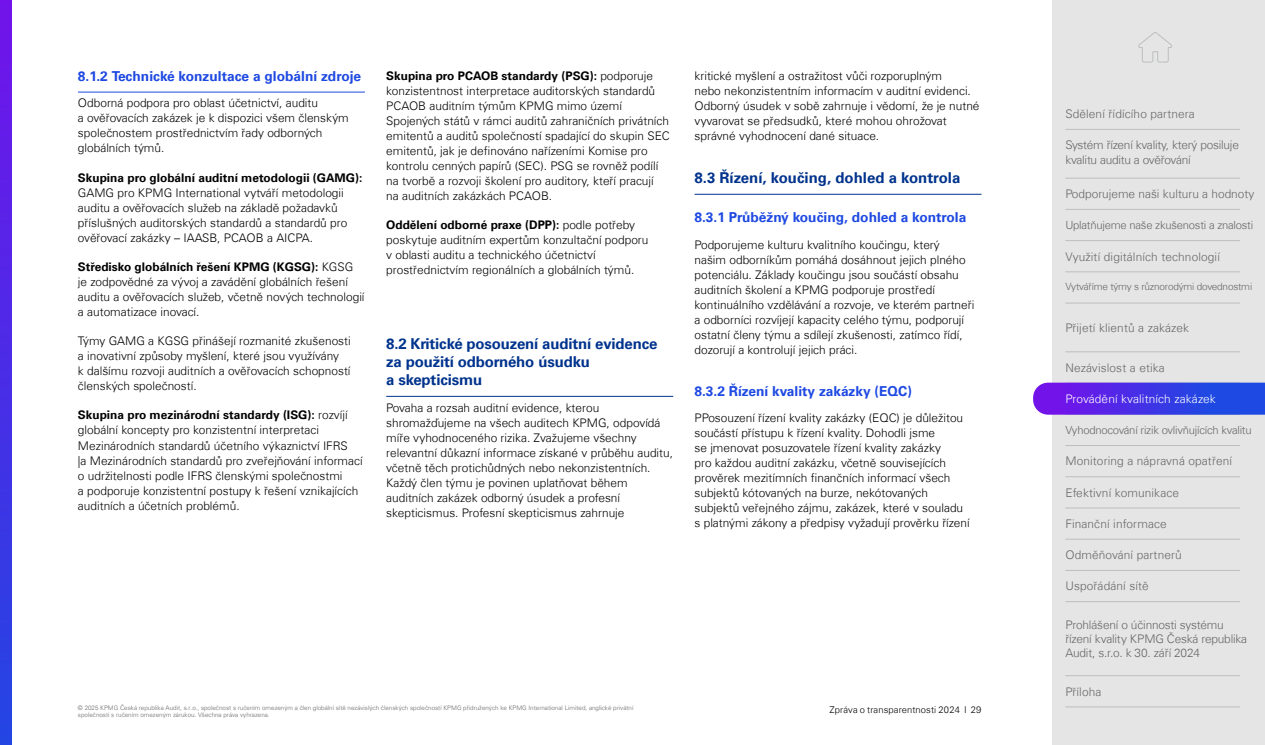
<style>
.page{position:relative;width:1265px;height:745px;background:#fff}
.page>*{position:absolute;margin:0;border:0;box-sizing:border-box;transform-origin:0 0}
.t1{font:700 15px/18px "Universfor KPMG";letter-spacing:-.01em;color:#00338d}
.t2{font:700 13.75px "Universfor KPMG";color:#1e49e2}
.t3{font:300 11.88px/15px "Universfor KPMG";color:#000}
.t4{font:300 11.88px "Universfor KPMG";letter-spacing:.005em;color:#666}
.t5{font:300 11.88px/14.2px "Universfor KPMG";letter-spacing:-.015em;color:#666}
.t6{font:300 11.88px/14.2px "Universfor KPMG";letter-spacing:-.02em;color:#666}
.t7{font:700 11.88px "Universfor KPMG";color:#000}
.t8{font:300 11.88px "Universfor KPMG";letter-spacing:.01em;color:#fff}
.t9{font:300 11.88px "Universfor KPMG";letter-spacing:.01em;color:#666767}
.t10{font:300 11.25px "Universfor KPMG";letter-spacing:-.02em;color:#666}
.t11{font:300 10px "Universfor KPMG";letter-spacing:-.02em;color:#666}
.t12{font:300 9.38px "Universfor KPMG";letter-spacing:.01em;color:#000}
.t13{font:300 6.25px/7.5px "Universfor KPMG";color:#666}
.s1{font-weight:700}
</style>
<div class="page">
<hr style="left:78px;top:92px;width:287px;height:1px;background:#1e49e2">
<hr style="left:386px;top:396px;width:287px;height:1px;background:#00338d">
<hr style="left:694px;top:194px;width:287px;height:1px;background:#00338d">
<div style="left:1052px;top:0;width:213px;height:744px;background:#e5e5e5"></div>
<hr style="left:1065px;top:129px;width:175px;height:1px;background:#bcbec0">
<hr style="left:1065px;top:209px;width:175px;height:1px;background:#bcbec0">
<hr style="left:1065px;top:178px;width:175px;height:1px;background:#bcbec0">
<hr style="left:1065px;top:240px;width:175px;height:1px;background:#bcbec0">
<hr style="left:1065px;top:271px;width:175px;height:1px;background:#bcbec0">
<hr style="left:1065px;top:302px;width:175px;height:1px;background:#bcbec0">
<hr style="left:1065px;top:351px;width:175px;height:1px;background:#bcbec0">
<hr style="left:1065px;top:445px;width:175px;height:1px;background:#bcbec0">
<hr style="left:1065px;top:476px;width:175px;height:1px;background:#bcbec0">
<hr style="left:1065px;top:507px;width:175px;height:1px;background:#bcbec0">
<hr style="left:1065px;top:538px;width:175px;height:1px;background:#bcbec0">
<hr style="left:1065px;top:569px;width:175px;height:1px;background:#bcbec0">
<hr style="left:1065px;top:675px;width:175px;height:1px;background:#bcbec0">
<hr style="left:1065px;top:706px;width:175px;height:1px;background:#bcbec0">
<hr style="left:1065px;top:601px;width:175px;height:1px;background:#bcbec0">
<svg style="left:1138px;top:32px;width:34px;height:30px"></svg>
<svg style="left:0;top:0;width:12px;height:744px;background:#4a2ce6"></svg>
<svg style="left:1033px;top:382px;width:232px;height:32px;background:#4737e5"></svg>
<p class="t2" style="left:78px;top:68px;width:285px">8.1.2 Technické konzultace a globální zdroje</p>
<p class="t3" style="left:78px;top:96px;width:272px">Odborná podpora pro oblast účetnictví, auditu<br>a ověřovacích zakázek je k dispozici všem členským společnostem prostřednictvím řady odborných globálních týmů.</p>
<p class="t7" style="left:78px;top:170px;width:286px">Skupina pro globální auditní metodologii (GAMG):</p>
<p class="t3" style="left:78px;top:185px;width:271px">GAMG pro KPMG International vytváří metodologii auditu a ověřovacích služeb na základě požadavků příslušných auditorských standardů a standardů pro ověřovací zakázky – IAASB, PCAOB a AICPA.</p>
<p class="t3" style="left:78px;top:259px;width:288px"><span class="s1">Středisko globálních řešení KPMG (KGSG):</span> KGSG je zodpovědné za vývoj a zavádění globálních řešení auditu a ověřovacích služeb, včetně nových technologií a automatizace inovací.</p>
<p class="t3" style="left:78px;top:333px;width:274px">Týmy GAMG a KGSG přinášejí rozmanité zkušenosti a inovativní způsoby myšlení, které jsou využívány<br>k dalšímu rozvoji auditních a ověřovacích schopností členských společností.</p>
<p class="t3" style="left:78px;top:407px;width:286px"><span class="s1">Skupina pro mezinárodní standardy (ISG):</span> rozvíjí globální koncepty pro konzistentní interpretaci Mezinárodních standardů účetního výkaznictví IFRS<br>|a Mezinárodních standardů pro zveřejňování informací o udržitelnosti podle IFRS členskými společnostmi<br>a podporuje konzistentní postupy k řešení vznikajících auditních a účetních problémů.</p>
<p class="t3" style="left:386px;top:68px;width:285px"><span class="s1">Skupina pro PCAOB standardy (PSG):</span> podporuje konzistentnost interpretace auditorských standardů PCAOB auditním týmům KPMG mimo území Spojených států v rámci auditů zahraničních privátních emitentů a auditů společností spadající do skupin SEC emitentů, jak je definováno nařízeními Komise pro kontrolu cenných papírů (SEC). PSG se rovněž podílí na tvorbě a rozvoji školení pro auditory, kteří pracují<br>na auditních zakázkách PCAOB.</p>
<p class="t3" style="left:386px;top:217px;width:264px"><span class="s1">Oddělení odborné praxe (DPP):</span> podle potřeby poskytuje auditním expertům konzultační podporu v oblasti auditu a technického účetnictví prostřednictvím regionálních a globálních týmů.</p>
<p class="t1" style="left:386px;top:335px;width:273px">8.2 Kritické posouzení auditní evidence za použití odborného úsudku<br>a skepticismu</p>
<p class="t3" style="left:386px;top:399px;width:288px">Povaha a rozsah auditní evidence, kterou shromažďujeme na všech auditech KPMG, odpovídá míře vyhodnoceného rizika. Zvažujeme všechny relevantní důkazní informace získané v průběhu auditu, včetně těch protichůdných nebo nekonzistentních.<br>Každý člen týmu je povinen uplatňovat během auditních zakázek odborný úsudek a profesní skepticismus. Profesní skepticismus zahrnuje</p>
<p class="t3" style="left:694px;top:68px;width:287px">kritické myšlení a ostražitost vůči rozporuplným<br>nebo nekonzistentním informacím v auditní evidenci.<br>Odborný úsudek v sobě zahrnuje i vědomí, že je nutné vyvarovat se předsudků, které mohou ohrožovat správné vyhodnocení dané situace.</p>
<p class="t1" style="left:694px;top:169px;width:267px">8.3 Řízení, koučing, dohled a kontrola</p>
<p class="t2" style="left:694px;top:209px;width:273px">8.3.1 Průběžný koučing, dohled a kontrola</p>
<p class="t3" style="left:694px;top:237px;width:281px">Podporujeme kulturu kvalitního koučingu, který našim odborníkům pomáhá dosáhnout jejich plného potenciálu. Základy koučingu jsou součástí obsahu auditních školení a KPMG podporuje prostředí kontinuálního vzdělávání a rozvoje, ve kterém partneři a odborníci rozvíjejí kapacity celého týmu, podporují ostatní členy týmu a sdílejí zkušenosti, zatímco řídí, dozorují a kontrolují jejich práci.</p>
<p class="t2" style="left:694px;top:382px;width:219px">8.3.2 Řízení kvality zakázky (EQC)</p>
<p class="t3" style="left:694px;top:410px;width:277px">PPosouzení řízení kvality zakázky (EQC) je důležitou součástí přístupu k řízení kvality. Dohodli jsme<br>se jmenovat posuzovatele řízení kvality zakázky<br>pro každou auditní zakázku, včetně souvisejících prověrek mezitímních finančních informací všech subjektů kótovaných na burze, nekótovaných subjektů veřejného zájmu, zakázek, které v souladu s platnými zákony a předpisy vyžadují prověrku řízení</p>
<p class="t13" style="left:78px;top:703px;width:557px">© 2025 KPMG Česká republika Audit, s.r.o., společnost s ručením omezeným a člen globální sítě nezávislých členských společností KPMG přidružených ke KPMG International Limited, anglické privátní společnosti s ručením omezeným zárukou. Všechna práva vyhrazena.</p>
<p class="t12" style="left:829px;top:703px;width:154px">Zpráva o transparentnosti 2024 I 29</p>
<p class="t9" style="left:1065px;top:107px;width:131px">Sdělení řídícího partnera</p>
<p class="t6" style="left:1065px;top:138px;width:175px">Systém řízení kvality, který posiluje kvalitu auditu a ověřování</p>
<p class="t4" style="left:1065px;top:186px;width:191px">Podporujeme naši kulturu a hodnoty</p>
<p class="t10" style="left:1065px;top:218px;width:189px">Uplatňujeme naše zkušenosti a znalosti</p>
<p class="t4" style="left:1065px;top:249px;width:156px">Využití digitálních technologií</p>
<p class="t11" style="left:1065px;top:280px;width:188px">Vytváříme týmy s různorodými dovednostmi</p>
<p class="t4" style="left:1065px;top:320px;width:125px">Přijetí klientů a zakázek</p>
<p class="t4" style="left:1065px;top:360px;width:101px">Nezávislost a etika</p>
<p class="t8" style="left:1065px;top:391px;width:152px">Provádění kvalitních zakázek</p>
<p class="t10" style="left:1065px;top:422px;width:188px">Vyhodnocování rizik ovlivňujících kvalitu</p>
<p class="t4" style="left:1065px;top:453px;width:168px">Monitoring a nápravná opatření</p>
<p class="t4" style="left:1065px;top:485px;width:115px">Efektivní komunikace</p>
<p class="t4" style="left:1065px;top:516px;width:103px">Finanční informace</p>
<p class="t4" style="left:1065px;top:547px;width:118px">Odměňování partnerů</p>
<p class="t4" style="left:1065px;top:578px;width:85px">Uspořádání sítě</p>
<p class="t5" style="left:1065px;top:617px;width:183px">Prohlášení o účinnosti systému řízení kvality KPMG Česká republika<br>Audit, s.r.o. k 30. září 2024</p>
<p class="t4" style="left:1065px;top:683px;width:38px">Příloha</p>
</div>
